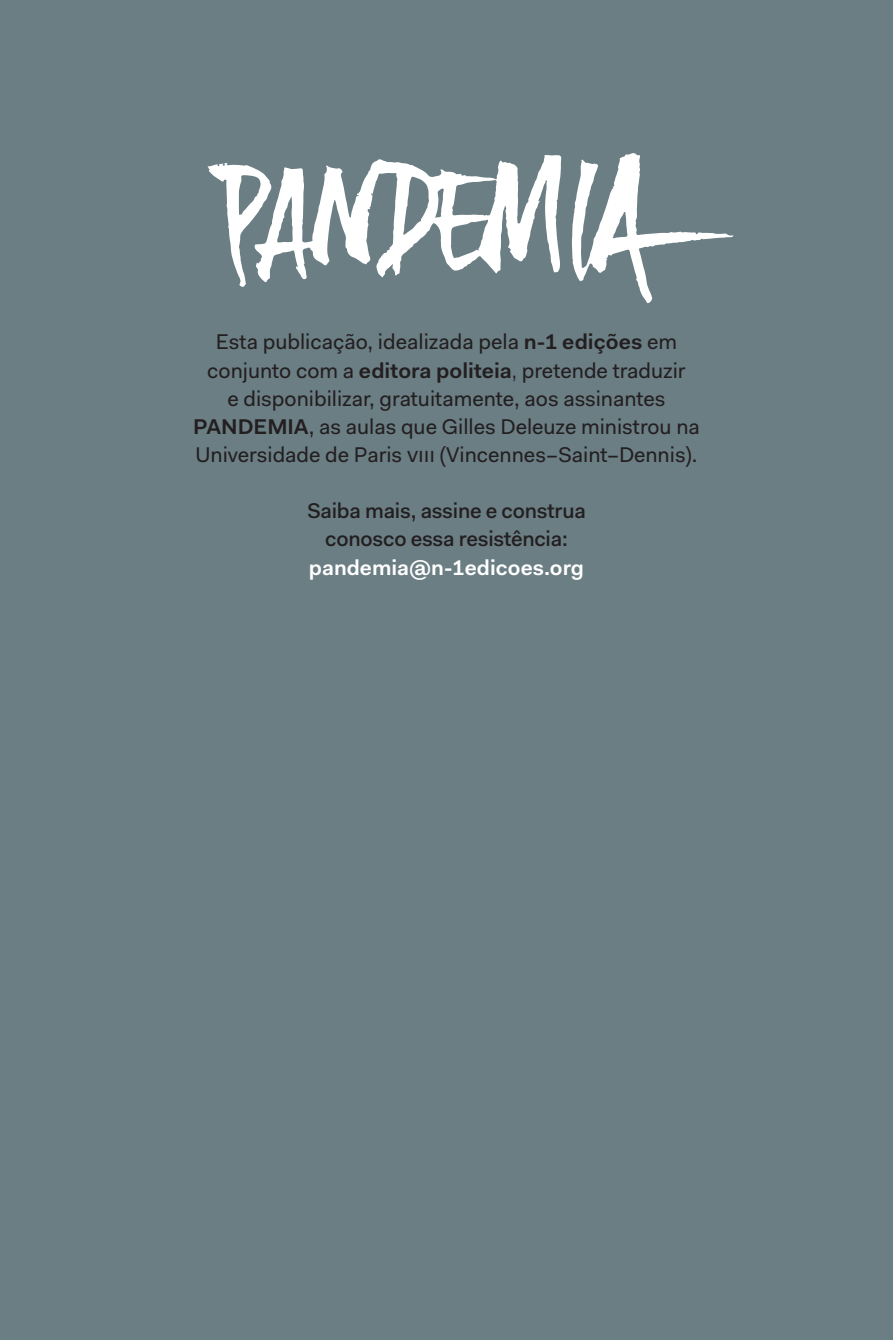
<style>
.page{position:relative;width:893px;height:1340px;background:#fff}
.page>*{position:absolute;margin:0;border:0;box-sizing:border-box;transform-origin:0 0}
.t1{font:21.38px/28.1px "Fakt";color:#231f20;text-align:center}
.t2{font:500 21.38px/28.1px "Fakt";letter-spacing:-.01em;color:#231f20;text-align:center}
.t3{font:600 21.38px "Fakt";color:#fff}
.s1{font-weight:600}
.s2{font-family:"Fakt Blond"}
</style>
<div class="page">
<div style="left:0;top:0;width:893px;height:1339px;background:#6b7e84"></div>
<svg style="left:572px;top:153px;width:161px;height:150px"></svg>
<svg style="left:207px;top:155px;width:354px;height:132px"></svg>
<p class="t1" style="left:193px;top:328px;width:508px">Esta publicação, idealizada pela <span class="s1">n-1 edições</span> em conjunto com a <span class="s1">editora politeia</span><span class="s2">,</span> pretende traduzir<br>e disponibilizar, gratuitamente, aos assinantes <span class="s1">PANDEMIA</span>, as aulas que Gilles Deleuze ministrou na Universidade de Paris viii (Vincennes–Saint–Dennis).</p>
<p class="t2" style="left:307px;top:496px;width:280px">Saiba mais, assine e construa conosco essa resistência:</p>
<p class="t3" style="left:309px;top:554px;width:276px">pandemia@n-1edicoes.org</p>
</div>
